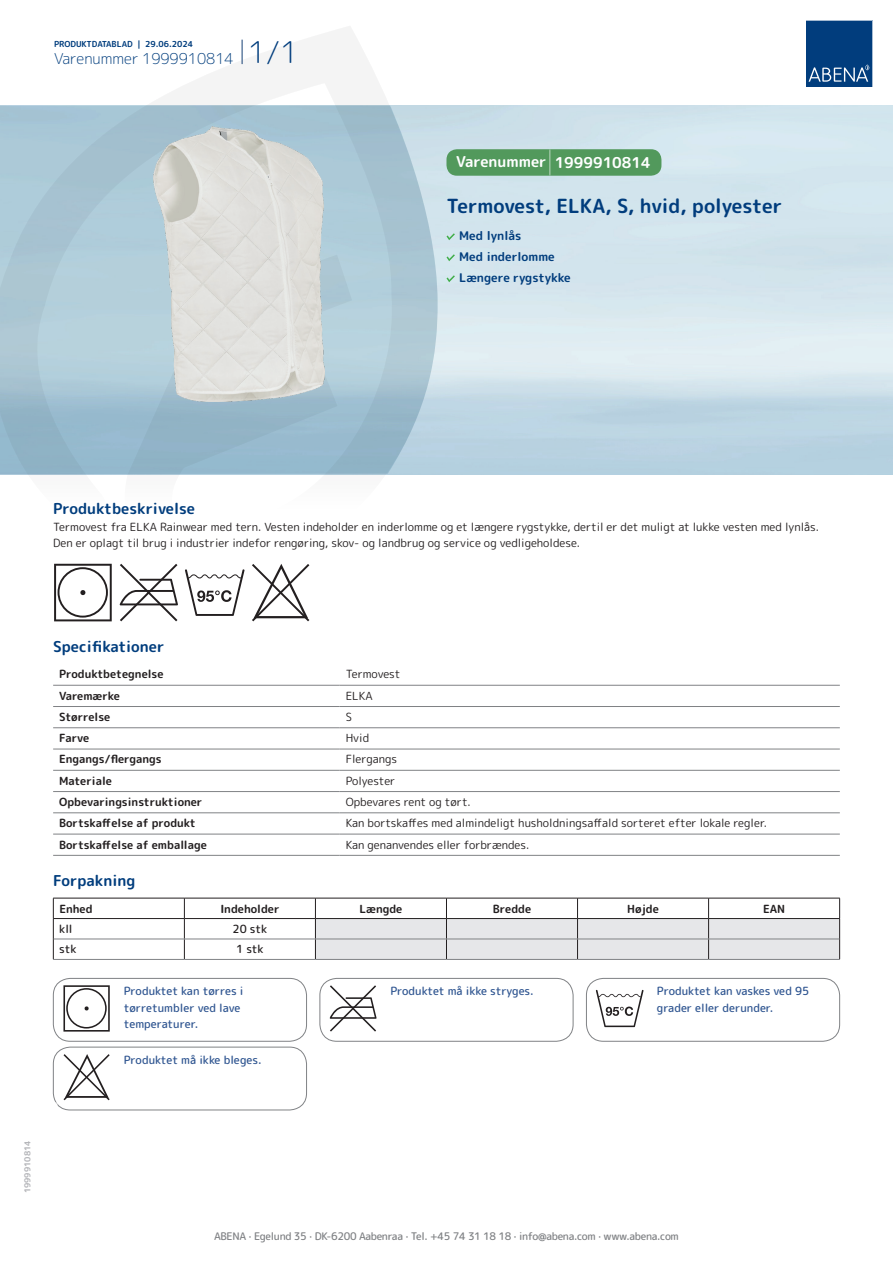
<style>
.page{position:relative;width:893px;height:1263px;background:#fff}
.page>*{position:absolute;margin:0;border:0;box-sizing:border-box;transform-origin:0 0}
.t1{font:700 19.5px "Rounded Mplus 1 c";color:#013d7d}
.t2{font:700 15px "Rounded Mplus 1 c";color:#013d7d}
.t3{font:300 15px "Rounded Mplus 1 c";color:#013d7d}
.t4{font:700 15px "Rounded Mplus 1 c";color:#fff}
.t5{font:700 12px/21px "Rounded Mplus 1 c";color:#013d7d}
.t6{font:11.25px/16.5px "Rounded Mplus 1 c";color:#231f20}
.t7{font:700 11.25px "Rounded Mplus 1 c";color:#231f20}
.t8{font:500 11.25px/16.5px "Rounded Mplus 1 c";color:#305691}
.t9{font:500 11.25px "Rounded Mplus 1 c";color:#231f20}
.t10{font:500 10.5px "Rounded Mplus 1 c";letter-spacing:-.03em;color:#808285}
.t11{font:700 10.5px "Rounded Mplus 1 c";color:#fff}
.t12{font:700 8.25px "Rounded Mplus 1 c";color:#013d7d}
.t13{font:700 8.25px "Rounded Mplus 1 c";color:#b2b3b7}
.s1{font-size:30px}
.s2{font-size:25.5px}
</style>
<div class="page">
<svg style="left:0;top:26px;width:439px;height:579px"></svg>
<svg style="left:0;top:106px;width:438px;height:368px;background:#a6c4d3"></svg>
<svg style="left:242px;top:40px;width:1px;height:24px"></svg>
<svg style="left:806px;top:20px;width:67px;height:67px;background:#144b86"></svg>
<img style="left:153px;top:127px;width:172px;height:275px">
<svg style="left:54px;top:564px;width:58px;height:57px"></svg>
<svg style="left:120px;top:564px;width:58px;height:57px"></svg>
<svg style="left:185px;top:569px;width:59px;height:47px"></svg>
<svg style="left:252px;top:564px;width:57px;height:57px"></svg>
<hr style="left:53px;top:685px;width:287px;height:1px;background:#808285">
<hr style="left:340px;top:685px;width:500px;height:1px;background:#808285">
<hr style="left:53px;top:706px;width:287px;height:1px;background:#808285">
<hr style="left:340px;top:706px;width:500px;height:1px;background:#808285">
<hr style="left:53px;top:727px;width:287px;height:1px;background:#808285">
<hr style="left:340px;top:727px;width:500px;height:1px;background:#808285">
<hr style="left:53px;top:749px;width:287px;height:1px;background:#808285">
<hr style="left:340px;top:749px;width:500px;height:1px;background:#808285">
<hr style="left:53px;top:770px;width:287px;height:1px;background:#808285">
<hr style="left:340px;top:770px;width:500px;height:1px;background:#808285">
<hr style="left:53px;top:791px;width:287px;height:1px;background:#808285">
<hr style="left:340px;top:791px;width:500px;height:1px;background:#808285">
<hr style="left:53px;top:812px;width:287px;height:1px;background:#808285">
<hr style="left:340px;top:812px;width:500px;height:1px;background:#808285">
<hr style="left:53px;top:834px;width:287px;height:1px;background:#808285">
<hr style="left:340px;top:834px;width:500px;height:1px;background:#808285">
<hr style="left:53px;top:855px;width:287px;height:1px;background:#808285">
<hr style="left:340px;top:855px;width:500px;height:1px;background:#808285">
<hr style="left:53px;top:898px;width:131px;height:1px;background:#231f20">
<hr style="left:184px;top:898px;width:131px;height:1px;background:#231f20">
<hr style="left:53px;top:918px;width:131px;height:1px;background:#231f20">
<hr style="left:184px;top:918px;width:131px;height:1px;background:#231f20">
<svg style="left:53px;top:898px;width:1px;height:61px"></svg>
<svg style="left:184px;top:898px;width:1px;height:61px"></svg>
<svg style="left:315px;top:898px;width:525px;height:61px"></svg>
<hr style="left:54px;top:939px;width:130px;height:1px;background:#808285">
<hr style="left:184px;top:939px;width:131px;height:1px;background:#808285">
<hr style="left:315px;top:939px;width:131px;height:1px;background:#808285">
<hr style="left:446px;top:939px;width:131px;height:1px;background:#808285">
<hr style="left:577px;top:939px;width:132px;height:1px;background:#808285">
<hr style="left:709px;top:939px;width:130px;height:1px;background:#808285">
<hr style="left:53px;top:959px;width:131px;height:1px;background:#808285">
<hr style="left:184px;top:959px;width:131px;height:1px;background:#808285">
<hr style="left:315px;top:959px;width:131px;height:1px;background:#808285">
<hr style="left:446px;top:959px;width:131px;height:1px;background:#808285">
<hr style="left:577px;top:959px;width:132px;height:1px;background:#808285">
<hr style="left:709px;top:959px;width:131px;height:1px;background:#808285">
<svg style="left:63px;top:985px;width:47px;height:46px"></svg>
<div style="left:53px;top:978px;width:254px;height:63px;border:1px solid #808285;border-radius:17px"></div>
<svg style="left:330px;top:985px;width:47px;height:46px"></svg>
<div style="left:320px;top:978px;width:253px;height:63px;border:1px solid #808285;border-radius:17px"></div>
<svg style="left:596px;top:990px;width:47px;height:37px"></svg>
<div style="left:586px;top:978px;width:254px;height:63px;border:1px solid #808285;border-radius:17px"></div>
<svg style="left:64px;top:1054px;width:46px;height:46px"></svg>
<div style="left:53px;top:1047px;width:254px;height:63px;border:1px solid #808285;border-radius:17px"></div>
<svg style="left:446px;top:233px;width:9px;height:7px"></svg>
<svg style="left:446px;top:254px;width:9px;height:7px"></svg>
<svg style="left:446px;top:275px;width:9px;height:7px"></svg>
<div style="left:446px;top:149px;width:215px;height:27px;background:#52995c;border-radius:10px"></div>
<p class="t12" style="left:54px;top:38px;width:141px">PRODUKTDATABLAD | 29.06.2024</p>
<h2 class="t3" style="left:54px;top:48px;width:246px">Varenummer 1999910814 <span class="s1">1/1</span></h2>
<h2 class="t4" style="left:456px;top:152px;width:196px">Varenummer <span class="s2">|</span> 1999910814</h2>
<h1 class="t1" style="left:446px;top:192px;width:337px">Termovest, ELKA, S, hvid, polyester</h1>
<p class="t5" style="left:459px;top:225px;width:113px">Med lynlås<br>Med inderlomme<br>Længere rygstykke</p>
<h2 class="t2" style="left:53px;top:498px;width:143px">Produktbeskrivelse</h2>
<p class="t6" style="left:53px;top:518px;width:767px">Termovest fra ELKA Rainwear med tern. Vesten indeholder en inderlomme og et længere rygstykke, dertil er det muligt at lukke vesten med lynlås.<br>Den er oplagt til brug i industrier indefor rengøring, skov- og landbrug og service og vedligeholdese.</p>
<p class="t13" style="left:22px;top:1193px;width:54px;rotate:-90deg">1999910814</p>
<h2 class="t2" style="left:53px;top:635px;width:113px">Specifikationer</h2>
<p class="t7" style="left:59px;top:666px;width:106px">Produktbetegnelse</p>
<p class="t6" style="left:346px;top:666px;width:56px">Termovest</p>
<p class="t7" style="left:59px;top:688px;width:62px">Varemærke</p>
<p class="t6" style="left:346px;top:687px;width:29px">ELKA</p>
<p class="t7" style="left:59px;top:709px;width:53px">Størrelse</p>
<p class="t6" style="left:346px;top:708px;width:8px">S</p>
<p class="t7" style="left:59px;top:730px;width:32px">Farve</p>
<p class="t6" style="left:346px;top:730px;width:25px">Hvid</p>
<p class="t7" style="left:59px;top:751px;width:104px">Engangs/flergangs</p>
<p class="t6" style="left:346px;top:751px;width:53px">Flergangs</p>
<p class="t7" style="left:59px;top:773px;width:54px">Materiale</p>
<p class="t6" style="left:346px;top:772px;width:51px">Polyester</p>
<p class="t7" style="left:59px;top:794px;width:145px">Opbevaringsinstruktioner</p>
<p class="t6" style="left:346px;top:794px;width:127px">Opbevares rent og tørt.</p>
<p class="t7" style="left:59px;top:815px;width:138px">Bortskaffelse af produkt</p>
<p class="t6" style="left:346px;top:815px;width:423px">Kan bortskaffes med almindeligt husholdningsaffald sorteret efter lokale regler.</p>
<p class="t7" style="left:59px;top:836px;width:149px">Bortskaffelse af emballage</p>
<p class="t6" style="left:346px;top:836px;width:185px">Kan genanvendes eller forbrændes.</p>
<h2 class="t2" style="left:53px;top:869px;width:84px">Forpakning</h2>
<p class="t7" style="left:59px;top:900px;width:35px">Enhed</p>
<p class="t7" style="left:220px;top:900px;width:61px">Indeholder</p>
<p class="t7" style="left:359px;top:900px;width:44px">Længde</p>
<p class="t7" style="left:493px;top:900px;width:40px">Bredde</p>
<p class="t7" style="left:627px;top:900px;width:33px">Højde</p>
<p class="t7" style="left:763px;top:900px;width:24px">EAN</p>
<p class="t9" style="left:59px;top:921px;width:15px">kll</p>
<p class="t9" style="left:233px;top:921px;width:36px">20 stk</p>
<p class="t9" style="left:59px;top:941px;width:19px">stk</p>
<p class="t9" style="left:236px;top:941px;width:29px">1 stk</p>
<p class="t8" style="left:124px;top:983px;width:121px">Produktet kan tørres i tørretumbler ved lave temperaturer.</p>
<p class="t8" style="left:390px;top:983px;width:145px">Produktet må ikke stryges.</p>
<p class="t8" style="left:657px;top:983px;width:154px">Produktet kan vaskes ved 95 grader eller derunder.</p>
<p class="t8" style="left:124px;top:1051px;width:139px">Produktet må ikke bleges.</p>
<p class="t11" style="left:53px;top:1099px;width:7px">*</p>
<p class="t10" style="left:214px;top:1229px;width:466px">ABENA · Egelund 35 · DK-6200 Aabenraa · Tel. +45 74 31 18 18 · info@abena.com · www.abena.com</p>
</div>
